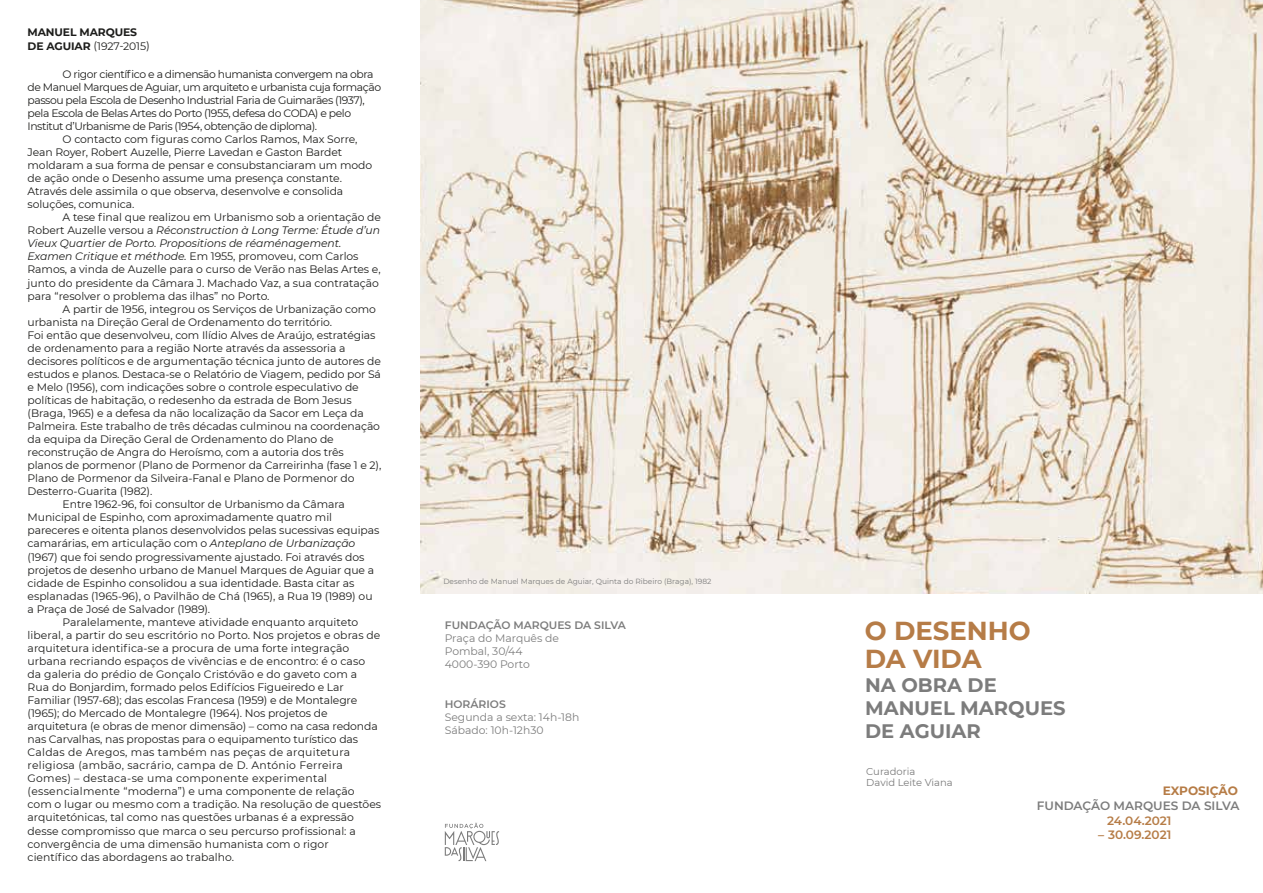
<style>
.page{position:relative;width:1263px;height:893px;background:#fff}
.page>*{position:absolute;margin:0;border:0;box-sizing:border-box;transform-origin:0 0}
.t1{font:700 25.95px/28.2px "Montserrat";color:#b67c47}
.t2{font:700 19.5px/23.1px "Montserrat";color:#7c7c7c}
.t3{font:600 12.15px "Montserrat";color:#7c7c7c}
.t4{font:600 12.15px "Montserrat";color:#b67c46}
.t5{font:700 12.15px "Montserrat";letter-spacing:-.005em;color:#b67c46}
.t6{font:10.8px "Montserrat";letter-spacing:-.01em;color:#1d1d1b}
.t7{font:10.8px "Montserrat";letter-spacing:-.04em;color:#1d1d1b}
.t8{font:10.8px "Montserrat";letter-spacing:.025em;color:#1d1d1b}
.t9{font:italic 10.8px "Montserrat";letter-spacing:-.005em;color:#1d1d1b}
.t10{font:10.8px/13px "Montserrat";color:#7c7c7c}
.t11{font:700 10.8px/13.5px "Montserrat";letter-spacing:-.01em;color:#1d1d1b}
.t12{font:600 10.8px "Montserrat";color:#7c7c7c}
.t13{font:10.05px/10.5px "Montserrat";color:#7c7c7c}
.t14{font:7.5px "Montserrat";color:#7c7c7c}
.s1{font-weight:400}
.s2{font-style:normal}
.s3{font-style:italic}
</style>
<div class="page">
<svg style="left:445px;top:823px;width:54px;height:38px"></svg>
<img style="left:421px;top:0;width:842px;height:594px">
<p class="t11" style="left:28px;top:25px;width:124px">MANUEL MARQUES<br>DE AGUIAR <span class="s1">(1927-2015)</span></p>
<p class="t7" style="left:63px;top:66px;width:312px">O rigor científico e a dimensão humanista convergem na obra</p>
<p class="t7" style="left:28px;top:80px;width:355px">de Manuel Marques de Aguiar, um arquiteto e urbanista cuja formação</p>
<p class="t7" style="left:28px;top:93px;width:339px">passou pela Escola de Desenho Industrial Faria de Guimarães (1937),</p>
<p class="t7" style="left:28px;top:106px;width:325px">pela Escola de Belas Artes do Porto (1955, defesa do CODA) e pelo</p>
<p class="t7" style="left:28px;top:119px;width:291px">Institut d’Urbanisme de Paris (1954, obtenção de diploma).</p>
<p class="t6" style="left:63px;top:132px;width:296px">O contacto com figuras como Carlos Ramos, Max Sorre,</p>
<p class="t6" style="left:28px;top:145px;width:316px">Jean Royer, Robert Auzelle, Pierre Lavedan e Gaston Bardet</p>
<p class="t6" style="left:28px;top:158px;width:346px">moldaram a sua forma de pensar e consubstanciaram um modo</p>
<p class="t6" style="left:28px;top:171px;width:316px">de ação onde o Desenho assume uma presença constante.</p>
<p class="t6" style="left:28px;top:184px;width:317px">Através dele assimila o que observa, desenvolve e consolida</p>
<p class="t6" style="left:28px;top:197px;width:108px">soluções, comunica.</p>
<p class="t6" style="left:63px;top:210px;width:320px">A tese final que realizou em Urbanismo sob a orientação de</p>
<p class="t9" style="left:28px;top:223px;width:354px"><span class="s2">Robert Auzelle versou a</span> Réconstruction à Long Terme: Étude d’un</p>
<p class="t9" style="left:28px;top:236px;width:315px">Vieux Quartier de Porto. Propositions de réaménagement.</p>
<p class="t6" style="left:28px;top:249px;width:332px"><span class="s3">Examen Critique et méthode.</span> Em 1955, promoveu, com Carlos</p>
<p class="t6" style="left:28px;top:262px;width:355px">Ramos, a vinda de Auzelle para o curso de Verão nas Belas Artes e,</p>
<p class="t6" style="left:28px;top:275px;width:353px">junto do presidente da Câmara J. Machado Vaz, a sua contratação</p>
<p class="t6" style="left:28px;top:288px;width:243px">para “resolver o problema das ilhas” no Porto.</p>
<p class="t6" style="left:63px;top:301px;width:315px">A partir de 1956, integrou os Serviços de Urbanização como</p>
<p class="t6" style="left:28px;top:314px;width:306px">urbanista na Direção Geral de Ordenamento do território.</p>
<p class="t6" style="left:28px;top:327px;width:349px">Foi então que desenvolveu, com Ilídio Alves de Araújo, estratégias</p>
<p class="t6" style="left:28px;top:340px;width:319px">de ordenamento para a região Norte através da assessoria a</p>
<p class="t6" style="left:28px;top:354px;width:355px">decisores políticos e de argumentação técnica junto de autores de</p>
<p class="t6" style="left:28px;top:367px;width:355px">estudos e planos. Destaca-se o Relatório de Viagem, pedido por Sá</p>
<p class="t6" style="left:28px;top:380px;width:333px">e Melo (1956), com indicações sobre o controle especulativo de</p>
<p class="t6" style="left:28px;top:393px;width:326px">políticas de habitação, o redesenho da estrada de Bom Jesus</p>
<p class="t6" style="left:28px;top:406px;width:338px">(Braga, 1965) e a defesa da não localização da Sacor em Leça da</p>
<p class="t6" style="left:28px;top:419px;width:354px">Palmeira. Este trabalho de três décadas culminou na coordenação</p>
<p class="t6" style="left:28px;top:432px;width:308px">da equipa da Direção Geral de Ordenamento do Plano de</p>
<p class="t6" style="left:28px;top:445px;width:318px">reconstrução de Angra do Heroísmo, com a autoria dos três</p>
<p class="t6" style="left:28px;top:458px;width:355px">planos de pormenor (Plano de Pormenor da Carreirinha (fase 1 e 2),</p>
<p class="t6" style="left:28px;top:471px;width:328px">Plano de Pormenor da Silveira-Fanal e Plano de Pormenor do</p>
<p class="t6" style="left:28px;top:484px;width:126px">Desterro-Guarita (1982).</p>
<p class="t6" style="left:63px;top:497px;width:284px">Entre 1962-96, foi consultor de Urbanismo da Câmara</p>
<p class="t6" style="left:28px;top:510px;width:306px">Municipal de Espinho, com aproximadamente quatro mil</p>
<p class="t6" style="left:28px;top:523px;width:353px">pareceres e oitenta planos desenvolvidos pelas sucessivas equipas</p>
<p class="t6" style="left:28px;top:536px;width:329px">camarárias, em articulação com o <span class="s3">Anteplano de Urbanização</span></p>
<p class="t6" style="left:28px;top:549px;width:338px">(1967) que foi sendo progressivamente ajustado. Foi através dos</p>
<p class="t6" style="left:28px;top:562px;width:348px">projetos de desenho urbano de Manuel Marques de Aguiar que a</p>
<p class="t6" style="left:28px;top:575px;width:328px">cidade de Espinho consolidou a sua identidade. Basta citar as</p>
<p class="t6" style="left:28px;top:588px;width:346px">esplanadas (1965-96), o Pavilhão de Chá (1965), a Rua 19 (1989) ou</p>
<p class="t6" style="left:28px;top:601px;width:184px">a Praça de José de Salvador (1989).</p>
<p class="t6" style="left:63px;top:614px;width:297px">Paralelamente, manteve atividade enquanto arquiteto</p>
<p class="t6" style="left:28px;top:627px;width:354px">liberal, a partir do seu escritório no Porto. Nos projetos e obras de</p>
<p class="t6" style="left:28px;top:641px;width:323px">arquitetura identifica-se a procura de uma forte integração</p>
<p class="t6" style="left:28px;top:654px;width:339px">urbana recriando espaços de vivências e de encontro: é o caso</p>
<p class="t6" style="left:28px;top:667px;width:331px">da galeria do prédio de Gonçalo Cristóvão e do gaveto com a</p>
<p class="t6" style="left:28px;top:680px;width:318px">Rua do Bonjardim, formado pelos Edifícios Figueiredo e Lar</p>
<p class="t6" style="left:28px;top:693px;width:331px">Familiar (1957-68); das escolas Francesa (1959) e de Montalegre</p>
<p class="t6" style="left:28px;top:706px;width:301px">(1965); do Mercado de Montalegre (1964). Nos projetos de</p>
<p class="t6" style="left:28px;top:719px;width:352px">arquitetura (e obras de menor dimensão) – como na casa redonda</p>
<p class="t6" style="left:28px;top:732px;width:332px">nas Carvalhas, nas propostas para o equipamento turístico das</p>
<p class="t8" style="left:28px;top:745px;width:324px">Caldas de Aregos, mas também nas peças de arquitetura</p>
<p class="t8" style="left:28px;top:758px;width:317px">religiosa (ambão, sacrário, campa de D. António Ferreira</p>
<p class="t8" style="left:28px;top:771px;width:301px">Gomes) – destaca-se uma componente experimental</p>
<p class="t6" style="left:28px;top:784px;width:329px">(essencialmente “moderna”) e uma componente de relação</p>
<p class="t6" style="left:28px;top:797px;width:355px">com o lugar ou mesmo com a tradição. Na resolução de questões</p>
<p class="t6" style="left:28px;top:810px;width:328px">arquitetónicas, tal como nas questões urbanas é a expressão</p>
<p class="t6" style="left:28px;top:823px;width:330px">desse compromisso que marca o seu percurso profissional: a</p>
<p class="t6" style="left:28px;top:836px;width:303px">convergência de uma dimensão humanista com o rigor</p>
<p class="t6" style="left:28px;top:849px;width:208px">científico das abordagens ao trabalho.</p>
<p class="t14" style="left:443px;top:576px;width:270px">Desenho de Manuel Marques de Aguiar, Quinta do Ribeiro (Braga), 1982</p>
<p class="t12" style="left:445px;top:618px;width:183px">FUNDAÇÃO MARQUES DA SILVA</p>
<p class="t10" style="left:445px;top:631px;width:116px">Praça do Marquês de<br>Pombal, 30/44<br>4000-390 Porto</p>
<p class="t12" style="left:445px;top:696px;width:63px">HORÁRIOS</p>
<p class="t10" style="left:445px;top:710px;width:136px">Segunda a sexta: 14h-18h<br>Sábado: 10h-12h30</p>
<h1 class="t1" style="left:865px;top:615px;width:167px">O DESENHO<br>DA VIDA</h1>
<h2 class="t2" style="left:865px;top:672px;width:202px">NA OBRA DE<br>MANUEL MARQUES<br>DE AGUIAR</h2>
<p class="t13" style="left:866px;top:766px;width:88px">Curadoria<br>David Leite Viana</p>
<p class="t5" style="left:1163px;top:782px;width:77px">EXPOSIÇÃO</p>
<p class="t3" style="left:1037px;top:797px;width:204px">FUNDAÇÃO MARQUES DA SILVA</p>
<p class="t4" style="left:1107px;top:812px;width:66px">24.04.2021</p>
<p class="t4" style="left:1098px;top:826px;width:75px">– 30.09.2021</p>
</div>
